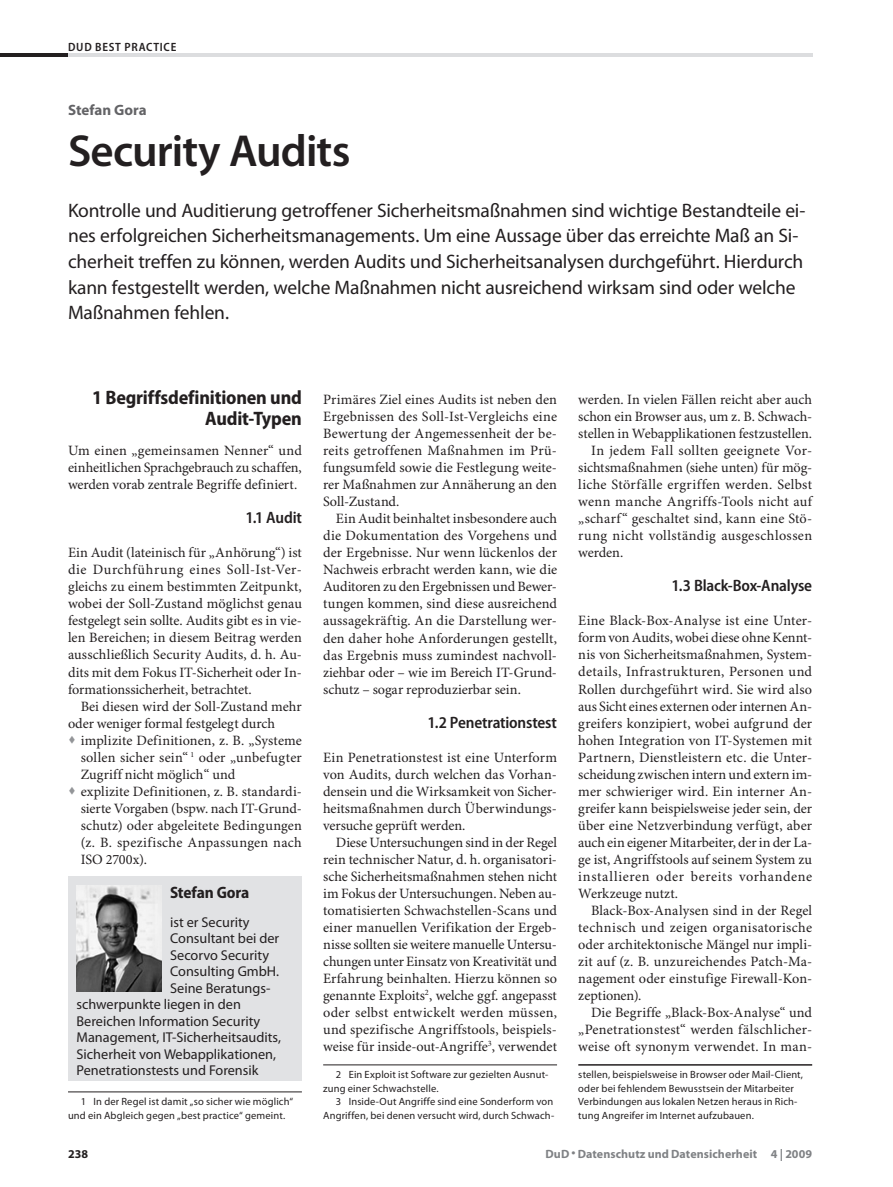
<style>
.page{position:relative;width:893px;height:1187px;background:#fff}
.page>*{position:absolute;margin:0;border:0;box-sizing:border-box;transform-origin:0 0}
.t1{font:600 45px "Myriad Pro";letter-spacing:-.025em;color:#231f20}
.t2{font:19.5px/25.5px "Myriad Pro";letter-spacing:-.01em;color:#231f20}
.t3{font:700 semi-condensed 19.5px/21px "Myriad Pro";letter-spacing:-.01em;color:#231f20;text-align:right}
.t4{font:600 semi-condensed 16.5px "Myriad Pro";letter-spacing:-.01em;color:#231f20}
.t5{font:700 semi-condensed 16.5px "Myriad Pro";letter-spacing:-.01em;color:#231f20}
.t6{font:700 15px "Myriad Pro";color:#636366}
.t7{font:14.25px/17px "Minion Pro";letter-spacing:.005em;color:#231f20;text-align:justify}
.t8{font:14.25px "Myriad Pro";color:#231f20}
.t9{font:14.25px "Minion Pro";letter-spacing:.025em;color:#231f20}
.t10{font:700 12px "Myriad Pro";letter-spacing:.005em;color:#808285}
.t11{font:600 semi-condensed 12px "Myriad Pro";color:#231f20}
.t12{font:700 12px "Myriad Pro";color:#231f20}
.t13{font:10.5px/13.5px "Myriad Pro";letter-spacing:.015em;color:#231f20}
</style>
<div class="page">
<hr style="left:68px;top:53px;width:744px;height:4px;background:#dcdddf">
<hr style="left:0;top:53px;width:68px;height:4px;background:#231f20">
<hr style="left:68px;top:1091px;width:234px;height:1px;background:#231f20">
<hr style="left:323px;top:1064px;width:234px;height:1px;background:#231f20">
<hr style="left:578px;top:1064px;width:234px;height:1px;background:#231f20">
<div style="left:68px;top:876px;width:234px;height:204px;background:#e1e2e4"></div>
<img style="left:77px;top:885px;width:84px;height:106px">
<p class="t11" style="left:68px;top:40px;width:42px">DuD Best</p>
<p class="t11" style="left:125px;top:40px;width:15px">Practice</p>
<p class="t6" style="left:68px;top:101px;width:80px">Stefan Gora</p>
<h1 class="t1" style="left:68px;top:126px;width:284px">Security Audits</h1>
<p class="t2" style="left:68px;top:198px;width:739px">Kontrolle und Auditierung getroffener Sicherheitsmaßnahmen sind wichtige Bestandteile ei&shy;nes erfolgreichen Sicherheitsmanagements. Um eine Aussage über das erreichte Maß an Si&shy;cherheit treffen zu können, werden Audits und Sicherheitsanalysen durchgeführt. Hierdurch kann festgestellt werden, welche Maßnahmen nicht ausreichend wirksam sind oder welche Maßnahmen fehlen.</p>
<h2 class="t3" style="left:92px;top:387px;width:211px">1 Begriffsdefinitionen und<br>Audit-Typen</h2>
<p class="t7" style="left:68px;top:443px;width:235px">Um einen „gemeinsamen Nenner“ und einheitlichen Sprachgebrauch zu schaffen, werden vorab zentrale Begriffe definiert.</p>
<p class="t4" style="left:245px;top:508px;width:58px">1.1 Audit</p>
<p class="t7" style="left:68px;top:545px;width:235px">Ein Audit (lateinisch für „Anhörung“) ist die Durchführung eines Soll-Ist-Ver&shy;gleichs zu einem bestimmten Zeitpunkt, wobei der Soll-Zustand möglichst genau festgelegt sein sollte. Audits gibt es in vie&shy;len Bereichen; in diesem Beitrag werden ausschließlich Security Audits, d. h. Au&shy;dits mit dem Fokus IT-Sicherheit oder In&shy;formationssicherheit, betrachtet.</p>
<p class="t7" style="left:68px;top:698px;width:235px;text-indent:13px">Bei diesen wird der Soll-Zustand mehr oder weniger formal festgelegt durch</p>
<p class="t7" style="left:81px;top:732px;width:223px;text-align:left">implizite Definitionen, z. B. „Systeme sollen sicher sein“ <sup>1</sup> oder „unbefugter Zugriff nicht möglich“ und<br>explizite Definitionen, z. B. standardi&shy;sierte Vorgaben (bspw. nach IT-Grund&shy;schutz) oder abgeleitete Bedingungen (z. B. spezifische Anpassungen nach ISO 2700x).</p>
<p class="t5" style="left:170px;top:882px;width:81px">Stefan Gora</p>
<p class="t8" style="left:170px;top:914px;width:81px">ist er Security</p>
<p class="t8" style="left:170px;top:930px;width:111px">Consultant bei der</p>
<p class="t8" style="left:170px;top:947px;width:100px">Secorvo Security</p>
<p class="t8" style="left:170px;top:963px;width:111px">Consulting GmbH.</p>
<p class="t8" style="left:170px;top:980px;width:102px">Seine Beratungs-</p>
<p class="t8" style="left:77px;top:996px;width:166px">schwerpunkte liegen in den</p>
<p class="t8" style="left:77px;top:1013px;width:185px">Bereichen Information Security</p>
<p class="t8" style="left:77px;top:1029px;width:206px">Management, IT-Sicherheitsaudits,</p>
<p class="t8" style="left:77px;top:1046px;width:201px">Sicherheit von Webapplikationen,</p>
<p class="t8" style="left:77px;top:1062px;width:184px">Penetrationstests und Forensik</p>
<p class="t13" style="left:68px;top:1095px;width:227px;text-indent:13px">1 In der Regel ist damit „so sicher wie möglich“ und ein Abgleich gegen „best practice“ gemeint.</p>
<p class="t7" style="left:323px;top:391px;width:235px">Primäres Ziel eines Audits ist neben den Ergebnissen des Soll-Ist-Vergleichs eine Bewertung der Angemessenheit der be&shy;reits getroffenen Maßnahmen im Prü&shy;fungsumfeld sowie die Festlegung weite&shy;rer Maßnahmen zur Annäherung an den Soll-Zustand.</p>
<p class="t7" style="left:323px;top:511px;width:235px;text-indent:13px">Ein Audit beinhaltet insbesondere auch die Dokumentation des Vorgehens und der Ergebnisse. Nur wenn lückenlos der Nachweis erbracht werden kann, wie die Auditoren zu den Ergebnissen und Bewer&shy;tungen kommen, sind diese ausreichend aussagekräftig. An die Darstellung wer&shy;den daher hohe Anforderungen gestellt, das Ergebnis muss zumindest nachvoll&shy;ziehbar oder – wie im Bereich IT-Grund&shy;schutz – sogar reproduzierbar sein.</p>
<p class="t4" style="left:427px;top:712px;width:131px">1.2 Penetrationstest</p>
<p class="t7" style="left:323px;top:749px;width:235px">Ein Penetrationstest ist eine Unterform von Audits, durch welchen das Vorhan&shy;densein und die Wirksamkeit von Sicher&shy;heitsmaßnahmen durch Überwindungs&shy;versuche geprüft werden.</p>
<p class="t7" style="left:323px;top:834px;width:235px;text-indent:13px">Diese Untersuchungen sind in der Regel rein technischer Natur, d. h. organisatori&shy;sche Sicherheitsmaßnahmen stehen nicht im Fokus der Untersuchungen. Neben au&shy;tomatisierten Schwachstellen-Scans und einer manuellen Verifikation der Ergeb&shy;nisse sollten sie weitere manuelle Untersu&shy;chungen unter Einsatz von Kreativität und Erfahrung beinhalten. Hierzu können so genannte Exploits<sup>2</sup>, welche ggf. angepasst oder selbst entwickelt werden müssen, und spezifische Angriffstools, beispiels&shy;weise für inside-out-Angriffe<sup>3</sup>, verwendet</p>
<p class="t13" style="left:323px;top:1068px;width:227px;text-indent:13px">2 Ein Exploit ist Software zur gezielten Ausnut&shy;zung einer Schwachstelle.</p>
<p class="t13" style="left:323px;top:1095px;width:233px;text-align:right">3 Inside-Out Angriffe sind eine Sonderform von<br>Angriffen, bei denen versucht wird, durch Schwach-</p>
<p class="t7" style="left:578px;top:391px;width:235px">werden. In vielen Fällen reicht aber auch</p>
<p class="t7" style="left:578px;top:409px;width:235px">schon ein Browser aus, um z. B. Schwach-</p>
<p class="t7" style="left:578px;top:426px;width:235px">stellen in Webapplikationen festzustellen.</p>
<p class="t7" style="left:591px;top:443px;width:223px">In jedem Fall sollten geeignete Vor-</p>
<p class="t7" style="left:578px;top:460px;width:235px">sichtsmaßnahmen (siehe unten) für mög-</p>
<p class="t7" style="left:578px;top:477px;width:235px">liche Störfälle ergriffen werden. Selbst</p>
<p class="t7" style="left:578px;top:494px;width:235px">wenn manche Angriffs-Tools nicht auf</p>
<p class="t7" style="left:578px;top:511px;width:235px">„scharf“ geschaltet sind, kann eine Stö-</p>
<p class="t9" style="left:578px;top:527px;width:235px">rung nicht vollständig ausgeschlossen</p>
<p class="t7" style="left:578px;top:545px;width:46px">werden.</p>
<p class="t4" style="left:672px;top:576px;width:142px">1.3 Black-Box-Analyse</p>
<p class="t7" style="left:578px;top:613px;width:235px">Eine Black-Box-Analyse ist eine Unter&shy;form von Audits, wobei diese ohne Kennt&shy;nis von Sicherheitsmaßnahmen, System&shy;details, Infrastrukturen, Personen und Rollen durchgeführt wird. Sie wird also aus Sicht eines externen oder internen An&shy;greifers konzipiert, wobei aufgrund der hohen Integration von IT-Systemen mit Partnern, Dienstleistern etc. die Unter&shy;scheidung zwischen intern und extern im&shy;mer schwieriger wird. Ein interner An&shy;greifer kann beispielsweise jeder sein, der über eine Netzverbindung verfügt, aber auch ein eigener Mitarbeiter, der in der La&shy;ge ist, Angriffstools auf seinem System zu installieren oder bereits vorhandene Werkzeuge nutzt.</p>
<p class="t7" style="left:578px;top:902px;width:235px;text-indent:13px">Black-Box-Analysen sind in der Regel technisch und zeigen organisatorische oder architektonische Mängel nur impli&shy;zit auf (z. B. unzureichendes Patch-Ma&shy;nagement oder einstufige Firewall-Kon&shy;zeptionen).</p>
<p class="t7" style="left:578px;top:1004px;width:235px;text-indent:13px">Die Begriffe „Black-Box-Analyse“ und „Penetrationstest“ werden fälschlicher&shy;weise oft synonym verwendet. In man-</p>
<p class="t13" style="left:578px;top:1068px;width:226px">stellen, beispielsweise in Browser oder Mail-Client, oder bei fehlendem Bewusstsein der Mitarbeiter Verbindungen aus lokalen Netzen heraus in Rich&shy;tung Angreifer im Internet aufzubauen.</p>
<p class="t12" style="left:68px;top:1146px;width:21px">238</p>
<p class="t10" style="left:545px;top:1146px;width:268px">DuD • Datenschutz und Datensicherheit 4 | 2009</p>
</div>
